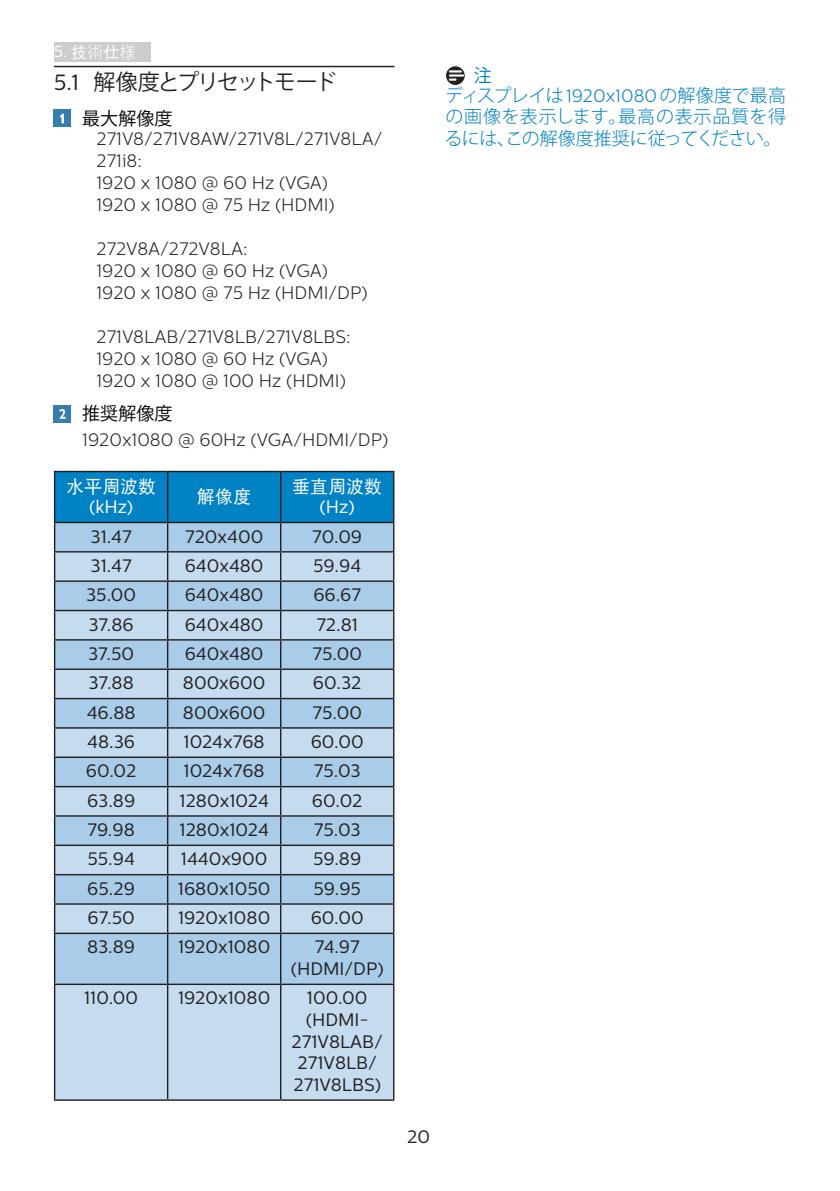
<style>
.page{position:relative;width:840px;height:1191px;background:#fff}
.page>*{position:absolute;margin:0;border:0;box-sizing:border-box;transform-origin:0 0}
.t1{font:22px "Koz Go Std";letter-spacing:-.09em;color:#231f20}
.t2{font:18px/21.6px "Centrale Sans";color:#231f20;text-align:center}
.t3{font:300 18px/22px "Centrale Sans";color:#231f20}
.Note_body{font:300 18px/21.6px "Koz Go Std";color:#0082c5;text-align:justify}
.t4{font:18px/20.6px "DFP Hei W5";color:#fff;text-align:center}
.Heading_4{font:18px "Koz Go Std";color:#000}
.Heading_4-2{font:18px "Koz Go Std";color:#0082c5}
.t5{font:16px "Centrale Sans";color:#fff}
.s1{font-family:"DFP Hei W5"}
.s2{font-family:"Koz Go Std";font-weight:300}
.s3{font-family:"Centrale Sans"}
</style>
<div class="page">
<div style="left:54px;top:42px;width:96px;height:20px;background:#cdcdcd"></div>
<hr style="left:54px;top:66px;width:340px;height:1px;background:#231f20">
<div style="left:54px;top:110px;width:17px;height:17px;background:#377eac"></div>
<svg style="left:60px;top:114px;width:4px;height:9px"></svg>
<div style="left:54px;top:405px;width:17px;height:17px;background:#377eac"></div>
<svg style="left:59px;top:409px;width:7px;height:10px"></svg>
<svg style="left:55px;top:934px;width:338px;height:165px;background:#bbd6ed"></svg>
<svg style="left:54px;top:471px;width:340px;height:461px;background:#9ac0db"></svg>
<hr style="left:54px;top:932px;width:113px;height:2px;background:#231f20">
<hr style="left:54px;top:934px;width:1px;height:49px;background:#231f20">
<hr style="left:167px;top:932px;width:113px;height:2px;background:#231f20">
<hr style="left:167px;top:934px;width:1px;height:49px;background:#231f20">
<hr style="left:280px;top:932px;width:114px;height:2px;background:#231f20">
<hr style="left:280px;top:934px;width:1px;height:49px;background:#231f20">
<hr style="left:393px;top:934px;width:1px;height:49px;background:#231f20">
<hr style="left:54px;top:983px;width:113px;height:2px;background:#231f20">
<hr style="left:54px;top:985px;width:1px;height:114px;background:#231f20">
<hr style="left:167px;top:983px;width:113px;height:2px;background:#231f20">
<hr style="left:167px;top:985px;width:1px;height:114px;background:#231f20">
<hr style="left:280px;top:983px;width:114px;height:2px;background:#231f20">
<hr style="left:280px;top:985px;width:1px;height:114px;background:#231f20">
<hr style="left:393px;top:985px;width:1px;height:114px;background:#231f20">
<hr style="left:54px;top:1099px;width:113px;height:1px;background:#231f20">
<hr style="left:167px;top:1099px;width:113px;height:1px;background:#231f20">
<hr style="left:280px;top:1099px;width:114px;height:1px;background:#231f20">
<svg style="left:445px;top:66px;width:20px;height:19px"></svg>
<div style="left:445px;top:66px;width:20px;height:19px;border:1px solid #fff;border-radius:50%"></div>
<svg style="left:449px;top:70px;width:11px;height:2px"></svg>
<hr style="left:449px;top:74px;width:14px;height:3px;background:#fff">
<svg style="left:449px;top:78px;width:6px;height:3px"></svg>
<p class="t5" style="left:54px;top:42px;width:83px">5. <span class="s1">技</span><span class="s2">術</span><span class="s1">仕</span><span class="s2">様</span></p>
<p class="t1" style="left:54px;top:68px;width:284px"><span class="s3">5.1</span> 解像度とプリセットモード</p>
<p class="Heading_4" style="left:82px;top:107px;width:91px">最大解像度</p>
<p class="t3" style="left:96px;top:128px;width:287px">271V8/271V8AW/271V8L/271V8LA/<br>271i8:</p>
<p class="t3" style="left:96px;top:172px;width:233px">1920 x 1080 @ 60 Hz (VGA)</p>
<p class="t3" style="left:96px;top:194px;width:240px">1920 x 1080 @ 75 Hz (HDMI)</p>
<p class="t3" style="left:96px;top:238px;width:152px">272V8A/272V8LA:</p>
<p class="t3" style="left:96px;top:260px;width:233px">1920 x 1080 @ 60 Hz (VGA)</p>
<p class="t3" style="left:96px;top:282px;width:272px">1920 x 1080 @ 75 Hz (HDMI/DP)</p>
<p class="t3" style="left:96px;top:326px;width:255px">271V8LAB/271V8LB/271V8LBS:</p>
<p class="t3" style="left:96px;top:348px;width:233px">1920 x 1080 @ 60 Hz (VGA)</p>
<p class="t3" style="left:96px;top:370px;width:251px">1920 x 1080 @ 100 Hz (HDMI)</p>
<p class="Heading_4" style="left:82px;top:402px;width:91px">推奨解像度</p>
<p class="t3" style="left:82px;top:429px;width:307px">1920x1080 @ 60Hz (VGA/HDMI/DP)</p>
<p class="t4" style="left:66px;top:476px;width:91px">水平周波数<span class="s3">(kHz)</span></p>
<p class="t4" style="left:197px;top:487px;width:55px">解像度</p>
<p class="t4" style="left:292px;top:476px;width:91px">垂直周波数<span class="s3">(Hz)</span></p>
<p class="t2" style="left:91px;top:525px;width:43px">31.47</p>
<p class="t2" style="left:185px;top:525px;width:80px">720x400</p>
<p class="t2" style="left:312px;top:525px;width:51px">70.09</p>
<p class="t2" style="left:91px;top:555px;width:43px">31.47</p>
<p class="t2" style="left:185px;top:555px;width:80px">640x480</p>
<p class="t2" style="left:313px;top:555px;width:49px">59.94</p>
<p class="t2" style="left:86px;top:584px;width:51px">35.00</p>
<p class="t2" style="left:185px;top:584px;width:80px">640x480</p>
<p class="t2" style="left:313px;top:584px;width:49px">66.67</p>
<p class="t2" style="left:88px;top:613px;width:47px">37.86</p>
<p class="t2" style="left:185px;top:613px;width:80px">640x480</p>
<p class="t2" style="left:316px;top:613px;width:43px">72.81</p>
<p class="t2" style="left:88px;top:643px;width:48px">37.50</p>
<p class="t2" style="left:185px;top:643px;width:80px">640x480</p>
<p class="t2" style="left:312px;top:643px;width:51px">75.00</p>
<p class="t2" style="left:88px;top:672px;width:47px">37.88</p>
<p class="t2" style="left:183px;top:672px;width:84px">800x600</p>
<p class="t2" style="left:313px;top:672px;width:50px">60.32</p>
<p class="t2" style="left:87px;top:701px;width:50px">46.88</p>
<p class="t2" style="left:183px;top:701px;width:84px">800x600</p>
<p class="t2" style="left:312px;top:701px;width:51px">75.00</p>
<p class="t2" style="left:87px;top:731px;width:49px">48.36</p>
<p class="t2" style="left:183px;top:731px;width:82px">1024x768</p>
<p class="t2" style="left:310px;top:731px;width:54px">60.00</p>
<p class="t2" style="left:86px;top:760px;width:52px">60.02</p>
<p class="t2" style="left:183px;top:760px;width:82px">1024x768</p>
<p class="t2" style="left:313px;top:760px;width:48px">75.03</p>
<p class="t2" style="left:87px;top:790px;width:50px">63.89</p>
<p class="t2" style="left:179px;top:790px;width:91px">1280x1024</p>
<p class="t2" style="left:312px;top:790px;width:52px">60.02</p>
<p class="t2" style="left:87px;top:819px;width:49px">79.98</p>
<p class="t2" style="left:179px;top:819px;width:91px">1280x1024</p>
<p class="t2" style="left:313px;top:819px;width:48px">75.03</p>
<p class="t2" style="left:87px;top:848px;width:49px">55.94</p>
<p class="t2" style="left:181px;top:848px;width:88px">1440x900</p>
<p class="t2" style="left:313px;top:848px;width:50px">59.89</p>
<p class="t2" style="left:87px;top:878px;width:49px">65.29</p>
<p class="t2" style="left:178px;top:878px;width:94px">1680x1050</p>
<p class="t2" style="left:313px;top:878px;width:49px">59.95</p>
<p class="t2" style="left:87px;top:907px;width:49px">67.50</p>
<p class="t2" style="left:178px;top:907px;width:94px">1920x1080</p>
<p class="t2" style="left:310px;top:907px;width:54px">60.00</p>
<p class="t2" style="left:87px;top:936px;width:50px">83.89</p>
<p class="t2" style="left:178px;top:936px;width:94px">1920x1080</p>
<p class="t2" style="left:314px;top:936px;width:46px">74.97</p>
<p class="t2" style="left:290px;top:958px;width:94px">(HDMI/DP)</p>
<p class="t2" style="left:84px;top:987px;width:55px">110.00</p>
<p class="t2" style="left:178px;top:987px;width:94px">1920x1080</p>
<p class="t2" style="left:307px;top:987px;width:62px">100.00</p>
<p class="t2" style="left:291px;top:1009px;width:93px">(HDMI-<br>271V8LAB/</p>
<p class="t2" style="left:297px;top:1052px;width:81px">271V8LB/</p>
<p class="t2" style="left:293px;top:1074px;width:89px">271V8LBS)</p>
<p class="Heading_4-2" style="left:473px;top:65px;width:19px">注</p>
<p class="Note_body" style="left:444px;top:85px;width:343px">ディスプレイは<span class="s3">1920x1080</span>の解像度で最高の画像を表示します。最高の表示品質を得るには、この解像度推奨に従ってください。</p>
<p class="t2" style="left:407px;top:1126px;width:24px">20</p>
</div>
